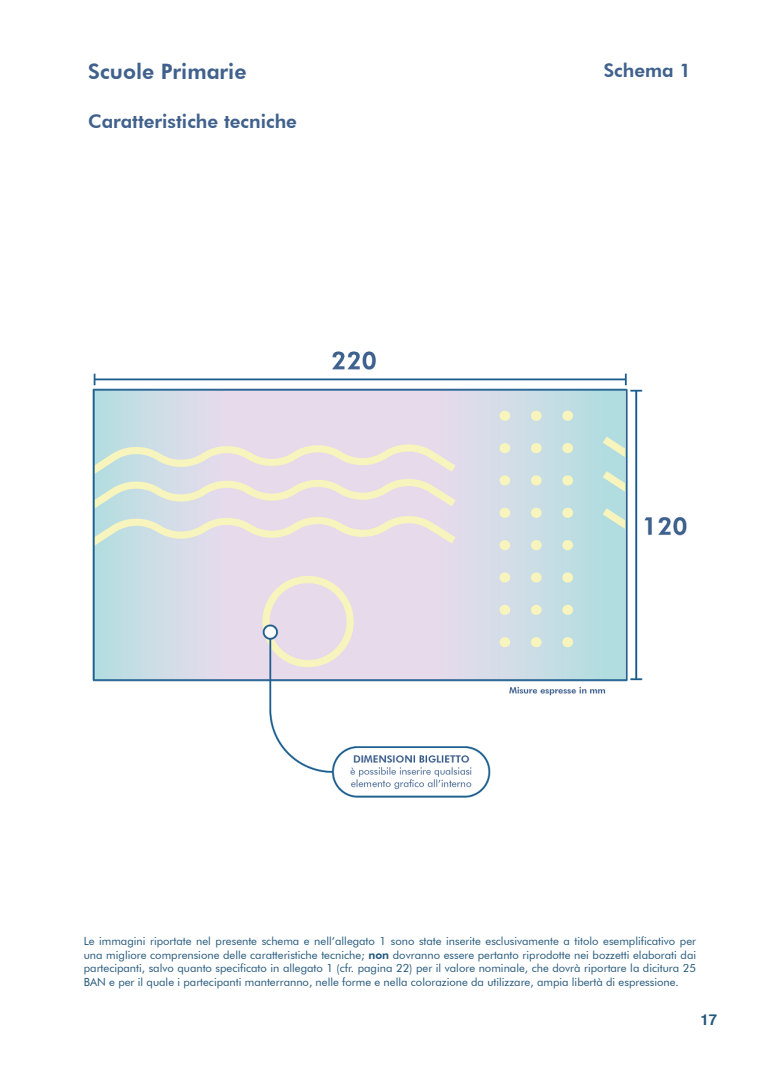
<style>
.page{position:relative;width:780px;height:1088px;background:#fff}
.page>*{position:absolute;margin:0;border:0;box-sizing:border-box;transform-origin:0 0}
.t1{font:800 21.25px "Futura BT";color:#40618c}
.t2{font:800 18.75px "Futura BT";color:#40618c}
.t3{font:700 15px "Helvetica";color:#23577a}
.t4{font:11.25px/13.5px "Futura BT";color:#23577a;text-align:justify}
.s1{font-weight:800}
</style>
<div class="page">
<img style="left:92px;top:351px;width:595px;height:447px">
<h1 class="t1" style="left:88px;top:58px;width:160px">Scuole Primarie</h1>
<h2 class="t2" style="left:603px;top:59px;width:89px">Schema 1</h2>
<h2 class="t2" style="left:88px;top:110px;width:210px">Caratteristiche tecniche</h2>
<p class="t4" style="left:84px;top:934px;width:613px">Le immagini riportate nel presente schema e nell’allegato 1 sono state inserite esclusivamente a titolo esemplificativo per una migliore comprensione delle caratteristiche tecniche; <span class="s1">non</span> dovranno essere pertanto riprodotte nei bozzetti elaborati dai partecipanti, salvo quanto specificato in allegato 1 (cfr. pagina 22) per il valore nominale, che dovrà riportare la dicitura 25<br>BAN e per il quale i partecipanti manterranno, nelle forme e nella colorazione da utilizzare, ampia libertà di espressione.</p>
<h3 class="t3" style="left:700px;top:1007px;width:18px">17</h3>
</div>
